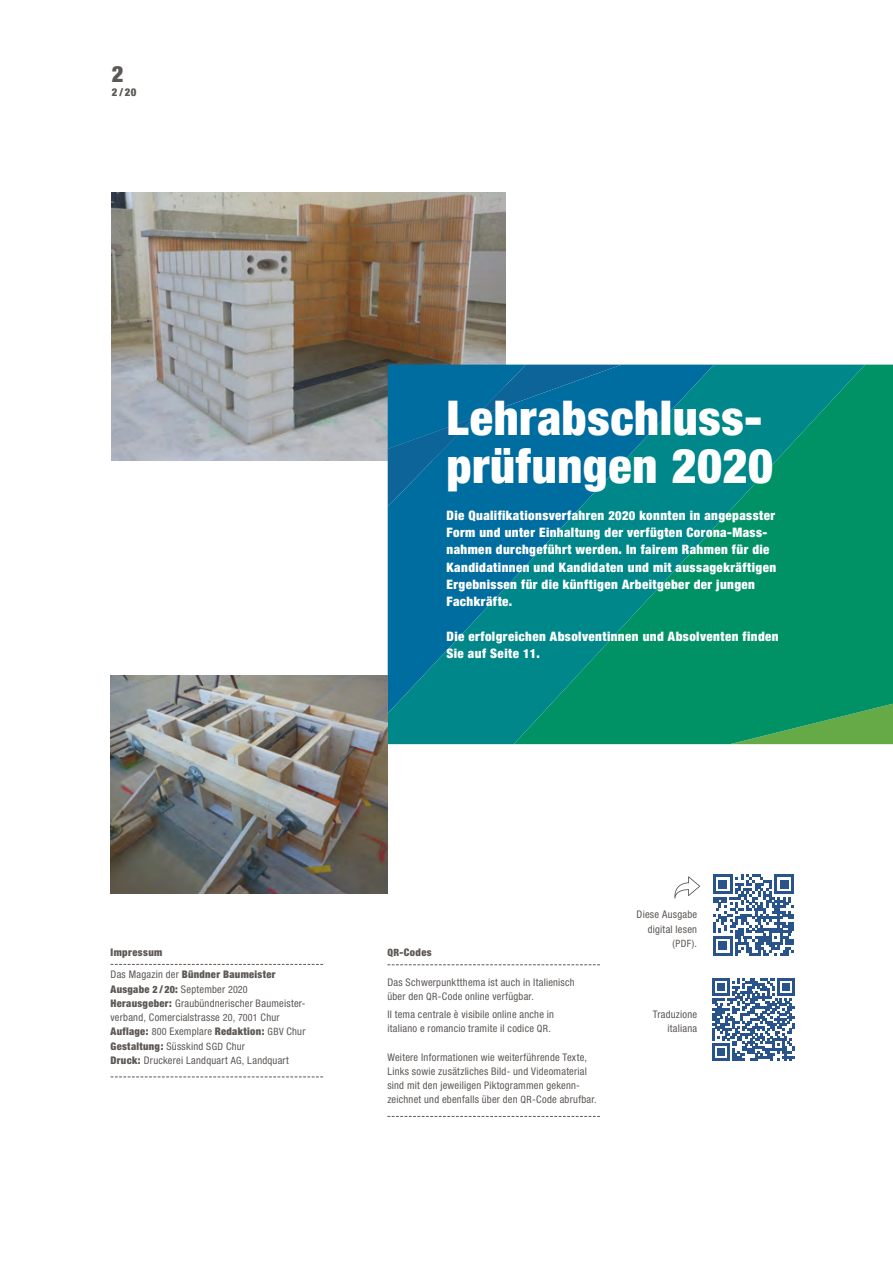
<style>
.page{position:relative;width:893px;height:1263px;background:#fff}
.page>*{position:absolute;margin:0;border:0;box-sizing:border-box;transform-origin:0 0}
.t1{font:900 condensed 48px/48px "Helvetica Neue";letter-spacing:.015em;color:#fff}
.t2{font:900 condensed 22.5px "Helvetica Neue";color:#5c5855}
.t3{font:900 condensed 13.05px/17.2px "Helvetica Neue";letter-spacing:.03em;color:#fff}
.t4{font:900 condensed 10.8px "Helvetica Neue";color:#5c5855}
.t5{font:condensed 10.5px/14.2px "Helvetica Neue";letter-spacing:.02em;color:#5c5855}
.t6{font:900 condensed 10.5px/22.8px "Helvetica Neue";letter-spacing:.03em;color:#5c5855}
.s1{font-size:12.6px}
.s2{font-weight:400}
.s3{font-weight:900}
.s4{font-weight:900;font-size:10.05px}
.s5{font-size:10.05px}
</style>
<div class="page">
<svg style="left:387px;top:964px;width:213px;height:1px"></svg>
<svg style="left:387px;top:1116px;width:213px;height:1px"></svg>
<svg style="left:713px;top:874px;width:81px;height:81px"></svg>
<div style="left:718px;top:941px;width:9px;height:9px;background:#29548b"></div>
<svg style="left:111px;top:964px;width:212px;height:1px"></svg>
<svg style="left:111px;top:1077px;width:212px;height:1px"></svg>
<img style="left:112px;top:193px;width:393px;height:268px">
<svg style="left:865px;top:365px;width:28px;height:379px;background:#099462"></svg>
<svg style="left:388px;top:365px;width:477px;height:379px;background:#028a77"></svg>
<svg style="left:388px;top:365px;width:234px;height:227px;background:#016f9c"></svg>
<img style="left:110px;top:675px;width:278px;height:218px">
<svg style="left:712px;top:978px;width:83px;height:83px"></svg>
<hr style="left:712px;top:1058px;width:18px;height:3px;background:#29548b">
<div style="left:717px;top:1048px;width:8px;height:8px;background:#29548b"></div>
<svg style="left:674px;top:876px;width:26px;height:23px"></svg>
<h2 class="t2" style="left:112px;top:60px;width:13px">2</h2>
<p class="t4" style="left:112px;top:86px;width:26px">2/20</p>
<h1 class="t1" style="left:446px;top:393px;width:328px">Lehrabschluss&shy;prüfungen 2020</h1>
<p class="t3" style="left:446px;top:506px;width:331px">Die Qualifikationsverfahren <span class="s1">2020</span> konnten in angepasster Form und unter Einhaltung der verfügten Corona-Mass&shy;nahmen durchgeführt werden. In fairem Rahmen für die Kandidatinnen und Kandidaten und mit aussagekräftigen Ergebnissen für die künftigen Arbeitgeber der jungen Fachkräfte.</p>
<p class="t3" style="left:446px;top:627px;width:334px">Die erfolgreichen Absolventinnen und Absolventen finden<br>Sie auf Seite <span class="s1">11</span>.</p>
<p class="t6" style="left:111px;top:940px;width:166px">Impressum<br><span class="s2">Das Magazin der</span> Bündner Baumeister</p>
<p class="t5" style="left:111px;top:982px;width:196px"><span class="s3">Ausgabe</span> <span class="s4">2</span> <span class="s3">/</span> <span class="s4">20</span><span class="s3">:</span> September <span class="s5">2020<br></span><span class="s3">Herausgeber:</span> Graubündnerischer Baumeister&shy;verband, Comercialstrasse <span class="s5">20</span>, <span class="s5">7001</span> Chur <span class="s3">Auflage:</span> <span class="s5">800</span> Exemplare <span class="s3">Redaktion:</span> <span class="s5">GBV</span> Chur <span class="s3">Gestaltung:</span> Süsskind <span class="s5">SGD</span> Chur<br><span class="s3">Druck:</span> Druckerei Landquart <span class="s5">AG</span>, Landquart</p>
<p class="t6" style="left:387px;top:941px;width:46px"><span class="s5">QR</span>-Codes</p>
<p class="t5" style="left:387px;top:975px;width:189px">Das Schwerpunktthema ist auch in Italienisch über den <span class="s5">QR</span>-Code online verfügbar.</p>
<p class="t5" style="left:387px;top:1007px;width:168px">Il tema centrale è visibile online anche in italiano e romancio tramite il codice <span class="s5">QR</span>.</p>
<p class="t5" style="left:387px;top:1050px;width:211px">Weitere Informationen wie weiterführende Texte, Links sowie zusätzliches Bild- und Videomaterial sind mit den jeweiligen Piktogrammen gekenn&shy;zeichnet und ebenfalls über den <span class="s5">QR</span>-Code abrufbar.</p>
<p class="t5" style="left:637px;top:907px;width:62px;text-align:right">Diese Ausgabe digital lesen (<span class="s5">PDF</span>).</p>
<p class="t5" style="left:653px;top:1007px;width:46px;text-align:right">Traduzione italiana</p>
</div>
